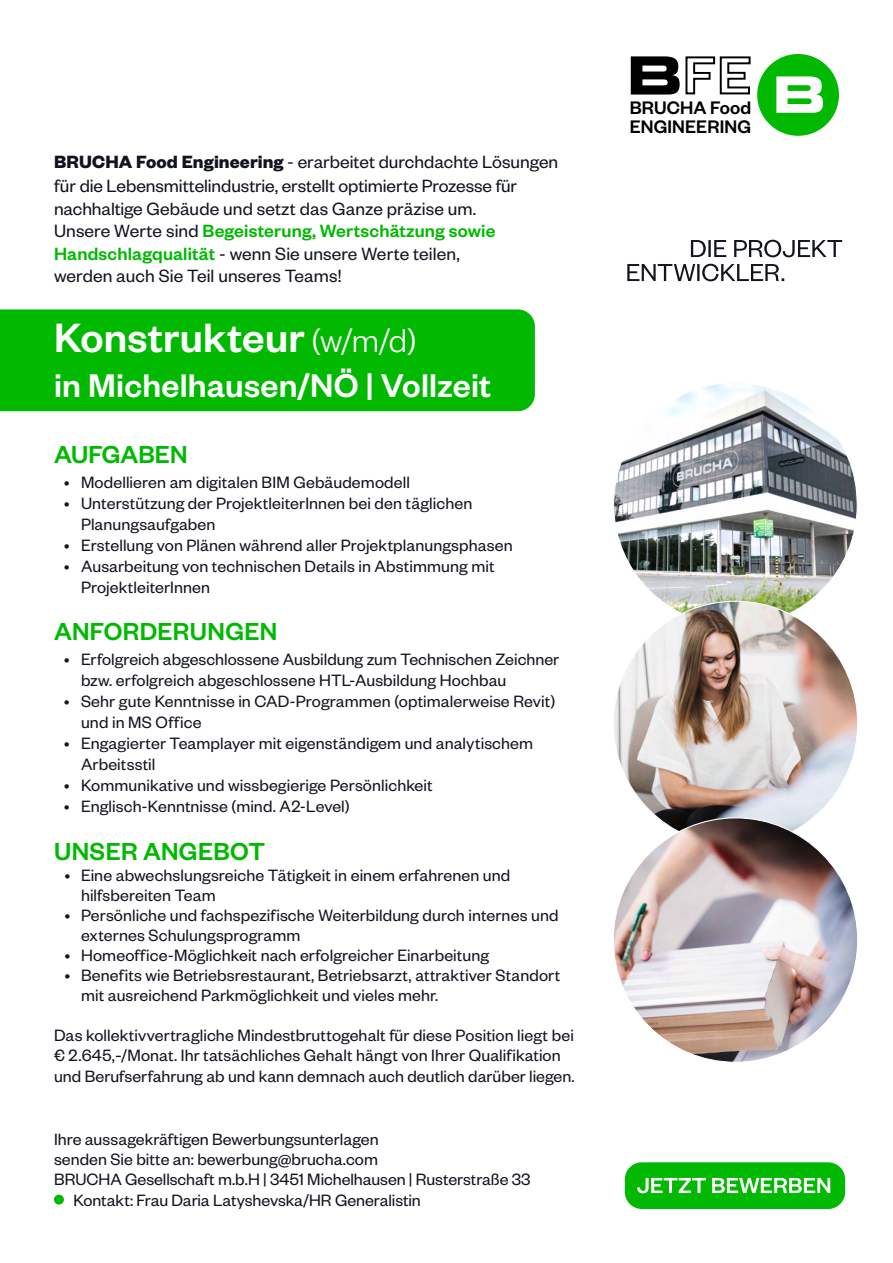
<style>
.page{position:relative;width:893px;height:1263px;background:#fff}
.page>*{position:absolute;margin:0;border:0;box-sizing:border-box;transform-origin:0 0}
.t1{font:500 45px "Founders Grotesk";letter-spacing:.005em;color:#fff}
.t2{font:500 36px "Founders Grotesk";letter-spacing:.005em;color:#fff}
.t3{font:500 27px "Founders Grotesk";letter-spacing:.01em;color:#00b900}
.t4{font:500 19.95px/19.2px "Founders Grotesk";letter-spacing:.005em;color:#000}
.t5{font:19.5px/22.8px "Founders Grotesk";color:#111420}
.t6{font:18px/21px "Founders Grotesk";letter-spacing:.005em;color:#111420}
.s1{font-weight:700}
.s2{font-weight:500;color:#00b900}
.s3{font-weight:300;font-size:36px}
</style>
<div class="page">
<div style="left:625px;top:1162px;width:220px;height:47px;background:#00b900;border-radius:17px"></div>
<div style="left:0;top:309px;width:535px;height:102px;background:#00b900"></div>
<div style="left:54px;top:1194px;width:10px;height:10px;background:#00b900;border-radius:50%"></div>
<img style="left:614px;top:382px;width:243px;height:244px;border-radius:122px">
<img style="left:613px;top:601px;width:245px;height:245px;border-radius:122px">
<img style="left:615px;top:818px;width:241px;height:243px">
<svg style="left:637px;top:1178px;width:193px;height:15px"></svg>
<div style="left:757px;top:54px;width:82px;height:82px;background:#00b900;border-radius:50%"></div>
<svg style="left:776px;top:76px;width:47px;height:37px"></svg>
<svg style="left:631px;top:56px;width:120px;height:39px"></svg>
<svg style="left:627px;top:264px;width:157px;height:17px"></svg>
<svg style="left:691px;top:240px;width:151px;height:17px"></svg>
<p class="t5" style="left:54px;top:150px;width:506px"><span class="s1">BRUCHA Food Engineering</span> - erarbeitet durchdachte Lösungen für die Lebensmittelindustrie, erstellt optimierte Prozesse für nachhaltige Gebäude und setzt das Ganze präzise um.<br>Unsere Werte sind <span class="s2">Begeisterung, Wertschätzung sowie Handschlagqualität</span> - wenn Sie unsere Werte teilen,<br>werden auch Sie Teil unseres Teams!</p>
<h1 class="t1" style="left:54px;top:310px;width:364px">Konstrukteur <span class="s3">(w/m/d)</span></h1>
<h2 class="t2" style="left:54px;top:363px;width:439px">in Michelhausen/NÖ | Vollzeit</h2>
<h3 class="t3" style="left:54px;top:437px;width:135px">AUFGABEN</h3>
<p class="t6" style="left:64px;top:471px;width:347px">• Modellieren am digitalen BIM Gebäudemodell</p>
<p class="t6" style="left:81px;top:492px;width:393px;text-indent:-17px">• Unterstützung der ProjektleiterInnen bei den täglichen<br>Planungsaufgaben</p>
<p class="t6" style="left:64px;top:534px;width:450px">• Erstellung von Plänen während aller Projektplanungsphasen</p>
<p class="t6" style="left:81px;top:555px;width:415px;text-indent:-17px">• Ausarbeitung von technischen Details in Abstimmung mit<br>ProjektleiterInnen</p>
<h3 class="t3" style="left:54px;top:615px;width:225px">ANFORDERUNGEN</h3>
<p class="t6" style="left:81px;top:648px;width:480px;text-indent:-17px">• Erfolgreich abgeschlossene Ausbildung zum Technischen Zeichner bzw. erfolgreich abgeschlossene HTL-Ausbildung Hochbau</p>
<p class="t6" style="left:81px;top:690px;width:476px;text-indent:-17px">• Sehr gute Kenntnisse in CAD-Programmen (optimalerweise Revit) und in MS Office</p>
<p class="t6" style="left:81px;top:732px;width:454px;text-indent:-17px">• Engagierter Teamplayer mit eigenständigem und analytischem<br>Arbeitsstil</p>
<p class="t6" style="left:64px;top:774px;width:370px">• Kommunikative und wissbegierige Persönlichkeit</p>
<p class="t6" style="left:64px;top:795px;width:287px">• Englisch-Kenntnisse (mind. A2-Level)</p>
<h3 class="t3" style="left:54px;top:834px;width:213px">UNSER ANGEBOT</h3>
<p class="t6" style="left:81px;top:864px;width:431px;line-height:20.1px;text-indent:-17px">• Eine abwechslungsreiche Tätigkeit in einem erfahrenen und hilfsbereiten Team</p>
<p class="t6" style="left:81px;top:904px;width:479px;line-height:20.1px;text-indent:-17px">• Persönliche und fachspezifische Weiterbildung durch internes und externes Schulungsprogramm</p>
<p class="t6" style="left:64px;top:944px;width:426px">• Homeoffice-Möglichkeit nach erfolgreicher Einarbeitung</p>
<p class="t6" style="left:81px;top:964px;width:481px;line-height:20.1px;text-indent:-17px">• Benefits wie Betriebsrestaurant, Betriebsarzt, attraktiver Standort mit ausreichend Parkmöglichkeit und vieles mehr.</p>
<p class="t6" style="left:54px;top:1025px;width:522px;line-height:20.1px">Das kollektivvertragliche Mindestbruttogehalt für diese Position liegt bei € 2.645,-/Monat. Ihr tatsächliches Gehalt hängt von Ihrer Qualifikation und Berufserfahrung ab und kann demnach auch deutlich darüber liegen.</p>
<p class="t6" style="left:54px;top:1127px;width:326px">Ihre aussagekräftigen Bewerbungsunterlagen</p>
<p class="t6" style="left:54px;top:1148px;width:325px">senden Sie bitte an: bewerbung@brucha.com</p>
<p class="t6" style="left:54px;top:1168px;width:478px">BRUCHA Gesellschaft m.b.H | 3451 Michelhausen | Rusterstraße 33</p>
<p class="t6" style="left:73px;top:1188px;width:349px">Kontakt: Frau Daria Latyshevska/HR Generalistin</p>
<p class="t4" style="left:630px;top:97px;width:123px">BRUCHA Food<br>ENGINEERING</p>
</div>
